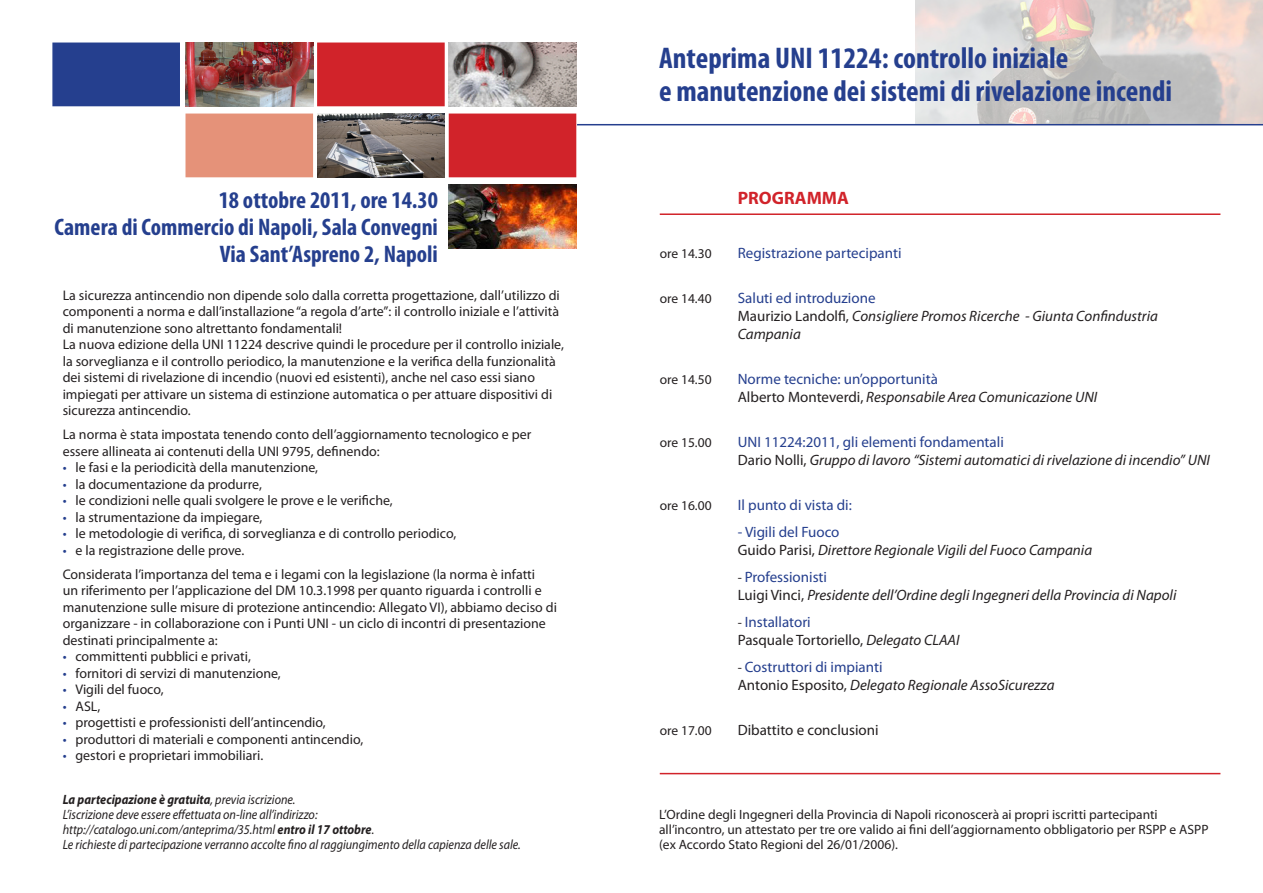
<style>
.page{position:relative;width:1263px;height:893px;background:#fff}
.page>*{position:absolute;margin:0;border:0;box-sizing:border-box;transform-origin:0 0}
.t1{font:700 condensed 30px "Myriad Pro";color:#253f8e}
.t2{font:700 condensed 24px "Myriad Pro";color:#253f8e}
.t3{font:700 18px "Myriad Pro";color:#d1232a}
.t4{font:italic 15px "Myriad Pro";color:#231f20}
.t5{font:15px "Myriad Pro";color:#253f8e}
.t6{font:15px "Myriad Pro";color:#231f20}
.Normale{font:13.95px/16.5px "Myriad Pro";color:#231f20}
.t7{font:13.5px/15px "Myriad Pro";color:#231f20}
.Normale-2{font:italic 13.5px "Myriad Pro";color:#231f20;scale:.9 1}
.Normale-3{font:italic 700 13.5px "Myriad Pro";color:#231f20;scale:.9 1}
.s1{color:#253f8e}
.s2{font-weight:400}
.s3{font-weight:700}
.s4{font-style:normal}
.s5{font-size:13.5px;color:#231f20}
.s6{font-style:italic}
</style>
<div class="page">
<hr style="left:577px;top:124px;width:686px;height:1px;background:#253f8e">
<img style="left:915px;top:0;width:348px;height:124px">
<div style="left:449px;top:114px;width:127px;height:63px;background:#d1232a"></div>
<div style="left:185px;top:114px;width:128px;height:63px;background:#e59279"></div>
<div style="left:52px;top:43px;width:128px;height:63px;background:#253f8e"></div>
<div style="left:317px;top:43px;width:128px;height:63px;background:#d1232a;border:2px solid #d1232a"></div>
<img style="left:449px;top:185px;width:127px;height:63px">
<img style="left:449px;top:43px;width:127px;height:63px">
<img style="left:317px;top:114px;width:128px;height:63px">
<img style="left:185px;top:43px;width:128px;height:63px">
<hr style="left:660px;top:213px;width:560px;height:2px;background:#d1232a">
<hr style="left:660px;top:773px;width:560px;height:1px;background:#d1232a">
<p class="t2" style="left:219px;top:185px;width:221px">18 ottobre 2011, ore 14.30</p>
<p class="t2" style="left:55px;top:212px;width:385px">Camera di Commercio di Napoli, Sala Convegni</p>
<p class="t2" style="left:220px;top:239px;width:220px">Via Sant’Aspreno 2, Napoli</p>
<p class="Normale" style="left:63px;top:287px;width:499px;text-align:justify">La sicurezza antincendio non dipende solo dalla corretta progettazione, dall’utilizzo di componenti a norma e dall’installazione “a regola d’arte”: il controllo iniziale e l’attività di manutenzione sono altrettanto fondamentali!</p>
<p class="Normale" style="left:63px;top:336px;width:503px">La nuova edizione della UNI 11224 descrive quindi le procedure per il controllo iniziale, la sorveglianza e il controllo periodico, la manutenzione e la verifica della funzionalità dei sistemi di rivelazione di incendio (nuovi ed esistenti), anche nel caso essi siano impiegati per attivare un sistema di estinzione automatica o per attuare dispositivi di sicurezza antincendio.</p>
<p class="Normale" style="left:63px;top:426px;width:470px">La norma è stata impostata tenendo conto dell’aggiornamento tecnologico e per essere allineata ai contenuti della UNI 9795, definendo:</p>
<p class="Normale" style="left:63px;top:459px;width:257px"><span class="s1">•</span> le fasi e la periodicità della manutenzione,</p>
<p class="Normale" style="left:63px;top:476px;width:201px"><span class="s1">•</span> la documentazione da produrre,</p>
<p class="Normale" style="left:63px;top:492px;width:332px"><span class="s1">•</span> le condizioni nelle quali svolgere le prove e le verifiche,</p>
<p class="Normale" style="left:63px;top:509px;width:201px"><span class="s1">•</span> la strumentazione da impiegare,</p>
<p class="Normale" style="left:63px;top:525px;width:395px"><span class="s1">•</span> le metodologie di verifica, di sorveglianza e di controllo periodico,</p>
<p class="Normale" style="left:63px;top:542px;width:183px"><span class="s1">•</span> e la registrazione delle prove.</p>
<p class="Normale" style="left:63px;top:566px;width:496px">Considerata l’importanza del tema e i legami con la legislazione (la norma è infatti<br>un riferimento per l’applicazione del DM 10.3.1998 per quanto riguarda i controlli e manutenzione sulle misure di protezione antincendio: Allegato VI), abbiamo deciso di organizzare - in collaborazione con i Punti UNI - un ciclo di incontri di presentazione destinati principalmente a:</p>
<p class="Normale" style="left:63px;top:648px;width:190px"><span class="s1">•</span> committenti pubblici e privati,</p>
<p class="Normale" style="left:63px;top:665px;width:220px"><span class="s1">•</span> fornitori di servizi di manutenzione,</p>
<p class="Normale" style="left:63px;top:681px;width:102px"><span class="s1">•</span> Vigili del fuoco,</p>
<p class="Normale" style="left:63px;top:698px;width:39px"><span class="s1">•</span> ASL,</p>
<p class="Normale" style="left:63px;top:714px;width:265px"><span class="s1">•</span> progettisti e professionisti dell’antincendio,</p>
<p class="Normale" style="left:63px;top:731px;width:302px"><span class="s1">•</span> produttori di materiali e componenti antincendio,</p>
<p class="Normale" style="left:63px;top:747px;width:202px"><span class="s1">•</span> gestori e proprietari immobiliari.</p>
<p class="Normale-3" style="left:63px;top:791px;width:260px">La partecipazione è gratuita<span class="s2">, previa iscrizione.</span></p>
<p class="Normale-2" style="left:63px;top:806px;width:285px">L’iscrizione deve essere effettuata on-line all’indirizzo:</p>
<p class="Normale-2" style="left:63px;top:821px;width:348px">http://catalogo.uni.com/anteprima/35.html <span class="s3">entro il 17 ottobre</span>.</p>
<p class="Normale-2" style="left:63px;top:836px;width:510px">Le richieste di partecipazione verranno accolte fino al raggiungimento della capienza delle sale.</p>
<p class="t1" style="left:659px;top:39px;width:411px">Anteprima UNI 11224: controllo iniziale</p>
<p class="t1" style="left:659px;top:72px;width:515px">e manutenzione dei sistemi di rivelazione incendi</p>
<p class="t3" style="left:738px;top:186px;width:113px">PROGRAMMA</p>
<p class="t7" style="left:660px;top:246px;width:53px">ore 14.30</p>
<p class="t5" style="left:738px;top:243px;width:165px">Registrazione partecipanti</p>
<p class="t7" style="left:660px;top:291px;width:53px">ore 14.40</p>
<p class="t5" style="left:738px;top:288px;width:139px">Saluti ed introduzione</p>
<p class="t4" style="left:738px;top:306px;width:422px"><span class="s4">Maurizio Landolfi,</span> Consigliere Promos Ricerche - Giunta Confindustria</p>
<p class="t4" style="left:738px;top:324px;width:65px">Campania</p>
<p class="t7" style="left:660px;top:372px;width:53px">ore 14.50</p>
<p class="t5" style="left:738px;top:369px;width:202px">Norme tecniche: un’opportunità</p>
<p class="t4" style="left:738px;top:387px;width:361px"><span class="s4">Alberto Monteverdi,</span> Responsabile Area Comunicazione UNI</p>
<p class="t7" style="left:660px;top:435px;width:53px">ore 15.00</p>
<p class="t5" style="left:738px;top:432px;width:268px">UNI 11224:2011, gli elementi fondamentali</p>
<p class="t4" style="left:738px;top:450px;width:474px"><span class="s4">Dario Nolli,</span> Gruppo di lavoro “Sistemi automatici di rivelazione di incendio” UNI</p>
<p class="t7" style="left:660px;top:498px;width:53px">ore 16.00</p>
<p class="t5" style="left:738px;top:495px;width:116px">Il punto di vista di:</p>
<p class="t5" style="left:738px;top:522px;width:103px">- Vigili del Fuoco</p>
<p class="t4" style="left:738px;top:540px;width:356px"><span class="s4">Guido Parisi,</span> Direttore Regionale Vigili del Fuoco Campania</p>
<p class="t5" style="left:738px;top:567px;width:91px"><span class="s5">-</span> Professionisti</p>
<p class="t4" style="left:738px;top:585px;width:440px"><span class="s4">Luigi Vinci,</span> Presidente dell’Ordine degli Ingegneri della Provincia di Napoli</p>
<p class="t5" style="left:738px;top:612px;width:75px"><span class="s5">-</span> Installatori</p>
<p class="t6" style="left:738px;top:630px;width:223px">Pasquale Tortoriello, <span class="s6">Delegato CLAAI</span></p>
<p class="t5" style="left:738px;top:657px;width:146px"><span class="s5">-</span> Costruttori di impianti</p>
<p class="t4" style="left:738px;top:675px;width:318px"><span class="s4">Antonio Esposito,</span> Delegato Regionale AssoSicurezza</p>
<p class="t7" style="left:660px;top:723px;width:53px">ore 17.00</p>
<p class="t6" style="left:738px;top:720px;width:142px">Dibattito e conclusioni</p>
<p class="t7" style="left:659px;top:807px;width:500px">L’Ordine degli Ingegneri della Provincia di Napoli riconoscerà ai propri iscritti partecipanti</p>
<p class="t7" style="left:659px;top:822px;width:551px">all’incontro, un attestato per tre ore valido ai fini dell’aggiornamento obbligatorio per RSPP e ASPP (ex Accordo Stato Regioni del 26/01/2006).</p>
</div>
